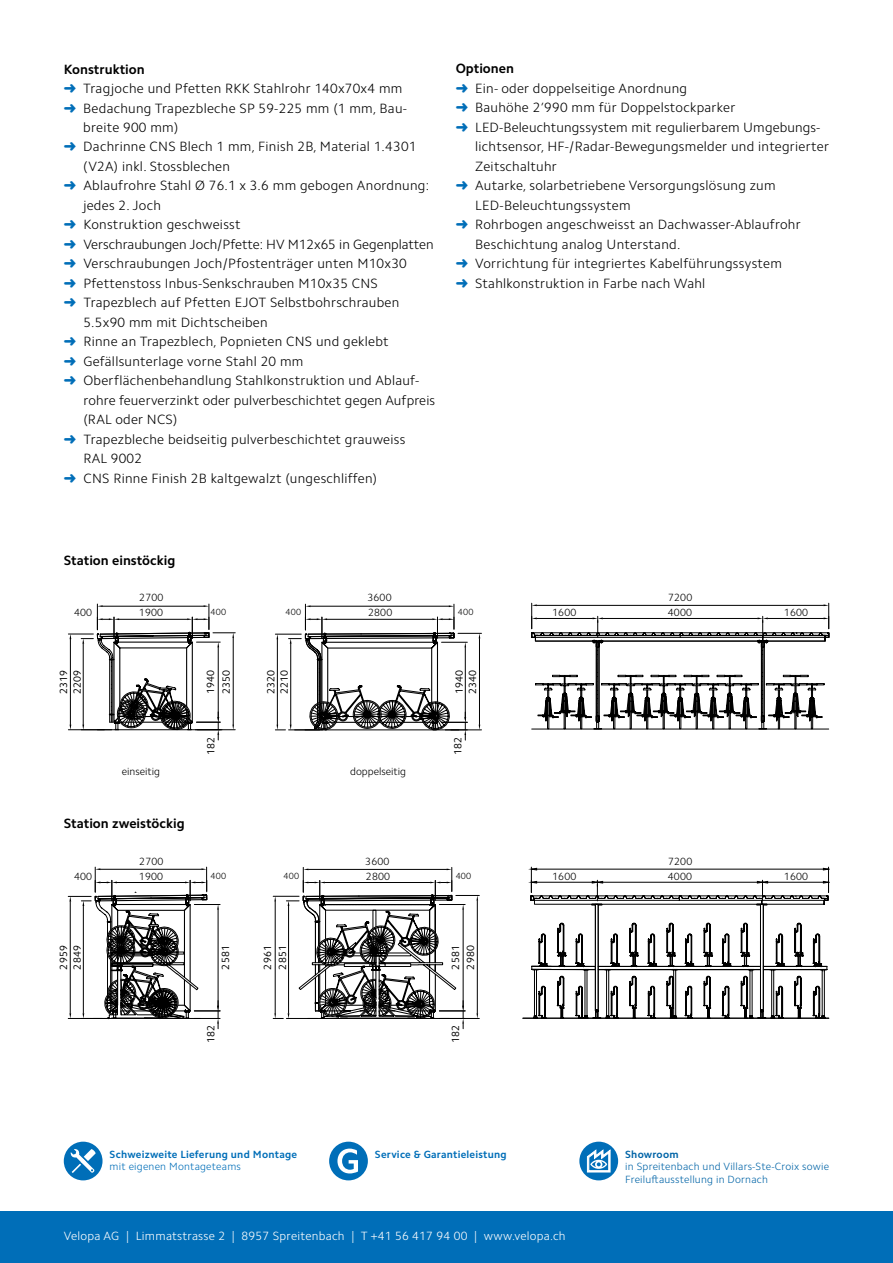
<style>
.page{position:relative;width:893px;height:1263px;background:#fff}
.page>*{position:absolute;margin:0;border:0;box-sizing:border-box;transform-origin:0 0}
.t1{font:300 13.5px "Camphor Std";letter-spacing:.02em;color:#000}
.t2{font:700 13.5px "Camphor Std";color:#000}
.t3{font:300 13.5px "Camphor Std";color:#000}
.t4{font:300 12px "Camphor Std";letter-spacing:.02em;color:#fff}
.t5{font:10.5px/15px "Camphor Std";letter-spacing:.02em;color:#000}
.t6{font:300 10.5px "Camphor Std";letter-spacing:.02em;color:#000}
.t7{font:300 10.5px/12.6px "Camphor Std";letter-spacing:.02em;color:#0064a7}
.t8{font:700 10.5px "Camphor Std";letter-spacing:.02em;color:#006eb8}
.t9{font:300 10.5px "Camphor Std";letter-spacing:.02em;color:#006eb8}
.t10{font:300 10.5px "Camphor Std";color:#000}
.t11{font:700 10.5px "Camphor Std";letter-spacing:.02em;color:#0064a7}
.t12{font:300 9px "Camphor Std";letter-spacing:.02em;color:#000}
.s1{color:#006eb8}
</style>
<div class="page">
<hr style="left:523px;top:1018px;width:306px;height:1px;background:#000">
<svg style="left:530px;top:867px;width:299px;height:152px"></svg>
<div style="left:329px;top:1142px;width:39px;height:38px;background:#006eb8;border-radius:50%"></div>
<svg style="left:337px;top:1148px;width:21px;height:25px"></svg>
<div style="left:0;top:1212px;width:893px;height:51px;background:#006eb8"></div>
<div style="left:64px;top:1142px;width:39px;height:38px;background:#006eb8;border-radius:50%"></div>
<svg style="left:70px;top:1149px;width:26px;height:24px"></svg>
<div style="left:579px;top:1142px;width:39px;height:38px;background:#006eb8;border-radius:50%"></div>
<svg style="left:587px;top:1149px;width:23px;height:23px"></svg>
<svg style="left:68px;top:867px;width:152px;height:162px"></svg>
<svg style="left:273px;top:867px;width:206px;height:162px"></svg>
<svg style="left:68px;top:604px;width:413px;height:136px"></svg>
<hr style="left:532px;top:729px;width:297px;height:1px;background:#000">
<svg style="left:531px;top:603px;width:299px;height:126px"></svg>
<p class="t2" style="left:64px;top:61px;width:82px">Konstruktion</p>
<p class="t1" style="left:64px;top:80px;width:340px"><span class="s1">➜</span> Tragjoche und Pfetten RKK Stahlrohr 140x70x4 mm</p>
<p class="t1" style="left:64px;top:100px;width:345px"><span class="s1">➜</span> Bedachung Trapezbleche SP 59-225 mm (1 mm, Bau-</p>
<p class="t1" style="left:83px;top:119px;width:97px">breite 900 mm)</p>
<p class="t1" style="left:64px;top:139px;width:354px"><span class="s1">➜</span> Dachrinne CNS Blech 1 mm, Finish 2B, Material 1.4301</p>
<p class="t1" style="left:83px;top:158px;width:148px">(V2A) inkl. Stossblechen</p>
<p class="t1" style="left:64px;top:178px;width:367px"><span class="s1">➜</span> Ablaufrohre Stahl Ø 76.1 x 3.6 mm gebogen Anordnung:</p>
<p class="t1" style="left:83px;top:197px;width:79px">jedes 2. Joch</p>
<p class="t1" style="left:64px;top:217px;width:178px"><span class="s1">➜</span> Konstruktion geschweisst</p>
<p class="t3" style="left:64px;top:236px;width:371px"><span class="s1">➜</span> Verschraubungen Joch/Pfette: HV M12x65 in Gegenplatten</p>
<p class="t1" style="left:64px;top:256px;width:345px"><span class="s1">➜</span> Verschraubungen Joch/Pfostenträger unten M10x30</p>
<p class="t1" style="left:64px;top:275px;width:315px"><span class="s1">➜</span> Pfettenstoss Inbus-Senkschrauben M10x35 CNS</p>
<p class="t1" style="left:64px;top:295px;width:337px"><span class="s1">➜</span> Trapezblech auf Pfetten EJOT Selbstbohrschrauben</p>
<p class="t1" style="left:83px;top:314px;width:186px">5.5x90 mm mit Dichtscheiben</p>
<p class="t1" style="left:64px;top:334px;width:326px"><span class="s1">➜</span> Rinne an Trapezblech, Popnieten CNS und geklebt</p>
<p class="t1" style="left:64px;top:353px;width:241px"><span class="s1">➜</span> Gefällsunterlage vorne Stahl 20 mm</p>
<p class="t1" style="left:64px;top:373px;width:357px"><span class="s1">➜</span> Oberflächenbehandlung Stahlkonstruktion und Ablauf-</p>
<p class="t1" style="left:83px;top:392px;width:353px">rohre feuerverzinkt oder pulverbeschichtet gegen Aufpreis</p>
<p class="t1" style="left:83px;top:412px;width:96px">(RAL oder NCS)</p>
<p class="t1" style="left:64px;top:431px;width:343px"><span class="s1">➜</span> Trapezbleche beidseitig pulverbeschichtet grauweiss</p>
<p class="t1" style="left:83px;top:451px;width:60px">RAL 9002</p>
<p class="t1" style="left:64px;top:470px;width:315px"><span class="s1">➜</span> CNS Rinne Finish 2B kaltgewalzt (ungeschliffen)</p>
<p class="t2" style="left:456px;top:61px;width:60px">Optionen</p>
<p class="t1" style="left:456px;top:80px;width:233px"><span class="s1">➜</span> Ein- oder doppelseitige Anordnung</p>
<p class="t1" style="left:456px;top:100px;width:281px"><span class="s1">➜</span> Bauhöhe 2’990 mm für Doppelstockparker</p>
<p class="t1" style="left:456px;top:119px;width:366px"><span class="s1">➜</span> LED-Beleuchtungssystem mit regulierbarem Umgebungs-</p>
<p class="t1" style="left:475px;top:139px;width:355px">lichtsensor, HF-/Radar-Bewegungsmelder und integrierter</p>
<p class="t1" style="left:475px;top:158px;width:83px">Zeitschaltuhr</p>
<p class="t1" style="left:456px;top:178px;width:321px"><span class="s1">➜</span> Autarke, solarbetriebene Versorgungslösung zum</p>
<p class="t1" style="left:475px;top:197px;width:157px">LED-Beleuchtungssystem</p>
<p class="t1" style="left:456px;top:217px;width:347px"><span class="s1">➜</span> Rohrbogen angeschweisst an Dachwasser-Ablaufrohr</p>
<p class="t1" style="left:475px;top:236px;width:207px">Beschichtung analog Unterstand.</p>
<p class="t1" style="left:456px;top:256px;width:328px"><span class="s1">➜</span> Vorrichtung für integriertes Kabelführungssystem</p>
<p class="t1" style="left:456px;top:275px;width:251px"><span class="s1">➜</span> Stahlkonstruktion in Farbe nach Wahl</p>
<p class="t2" style="left:64px;top:552px;width:113px">Station einstöckig</p>
<p class="t6" style="left:139px;top:592px;width:26px">2700</p>
<p class="t6" style="left:367px;top:591px;width:26px">3600</p>
<p class="t6" style="left:668px;top:591px;width:26px">7200</p>
<p class="t6" style="left:74px;top:607px;width:20px">400</p>
<p class="t6" style="left:139px;top:607px;width:26px">1900</p>
<p class="t12" style="left:211px;top:607px;width:17px">400</p>
<p class="t12" style="left:286px;top:607px;width:17px">400</p>
<p class="t6" style="left:368px;top:607px;width:26px">2800</p>
<p class="t12" style="left:458px;top:607px;width:17px">400</p>
<p class="t6" style="left:552px;top:606px;width:26px">1600</p>
<p class="t6" style="left:668px;top:606px;width:26px">4000</p>
<p class="t6" style="left:784px;top:606px;width:26px">1600</p>
<p class="t5" style="left:56px;top:694px;width:26px;rotate:-90deg">2319</p>
<p class="t5" style="left:203px;top:694px;width:26px;rotate:-90deg">1940</p>
<p class="t5" style="left:263px;top:694px;width:26px;rotate:-90deg">2320</p>
<p class="t5" style="left:452px;top:694px;width:26px;rotate:-90deg">1940</p>
<p class="t5" style="left:70px;top:694px;width:26px;rotate:-90deg">2209</p>
<p class="t5" style="left:219px;top:694px;width:26px;rotate:-90deg">2350</p>
<p class="t5" style="left:277px;top:694px;width:26px;rotate:-90deg">2210</p>
<p class="t5" style="left:465px;top:694px;width:26px;rotate:-90deg">2340</p>
<p class="t5" style="left:203px;top:755px;width:20px;rotate:-90deg">182</p>
<p class="t5" style="left:450px;top:755px;width:20px;rotate:-90deg">182</p>
<p class="t10" style="left:122px;top:765px;width:40px">einseitig</p>
<p class="t10" style="left:350px;top:765px;width:57px">doppelseitig</p>
<p class="t2" style="left:64px;top:815px;width:122px">Station zweistöckig</p>
<p class="t6" style="left:139px;top:855px;width:26px">2700</p>
<p class="t6" style="left:365px;top:855px;width:26px">3600</p>
<p class="t6" style="left:668px;top:855px;width:26px">7200</p>
<p class="t6" style="left:74px;top:870px;width:20px">400</p>
<p class="t6" style="left:139px;top:870px;width:26px">1900</p>
<p class="t12" style="left:211px;top:871px;width:17px">400</p>
<p class="t12" style="left:283px;top:871px;width:17px">400</p>
<p class="t6" style="left:366px;top:870px;width:26px">2800</p>
<p class="t12" style="left:456px;top:871px;width:17px">400</p>
<p class="t6" style="left:552px;top:870px;width:26px">1600</p>
<p class="t6" style="left:668px;top:870px;width:26px">4000</p>
<p class="t6" style="left:784px;top:870px;width:26px">1600</p>
<p class="t5" style="left:56px;top:969px;width:26px;rotate:-90deg">2959</p>
<p class="t5" style="left:70px;top:969px;width:26px;rotate:-90deg">2849</p>
<p class="t5" style="left:463px;top:969px;width:26px;rotate:-90deg">2980</p>
<p class="t5" style="left:218px;top:969px;width:26px;rotate:-90deg">2581</p>
<p class="t5" style="left:260px;top:969px;width:26px;rotate:-90deg">2961<br>2851</p>
<p class="t5" style="left:448px;top:969px;width:26px;rotate:-90deg">2581</p>
<p class="t5" style="left:203px;top:1043px;width:20px;rotate:-90deg">182</p>
<p class="t5" style="left:448px;top:1043px;width:20px;rotate:-90deg">182</p>
<p class="t8" style="left:110px;top:1148px;width:189px">Schweizweite Lieferung und Montage</p>
<p class="t9" style="left:110px;top:1160px;width:133px">mit eigenen Montageteams</p>
<p class="t8" style="left:375px;top:1148px;width:133px">Service &amp; Garantieleistung</p>
<p class="t11" style="left:625px;top:1148px;width:55px">Showroom</p>
<p class="t7" style="left:625px;top:1160px;width:205px">in Spreitenbach und Villars-Ste-Croix sowie<br>Freiluftausstellung in Dornach</p>
<p class="t4" style="left:64px;top:1229px;width:503px">Velopa AG | Limmatstrasse 2 | 8957 Spreitenbach | T +41 56 417 94 00 | www.velopa.ch</p>
</div>
